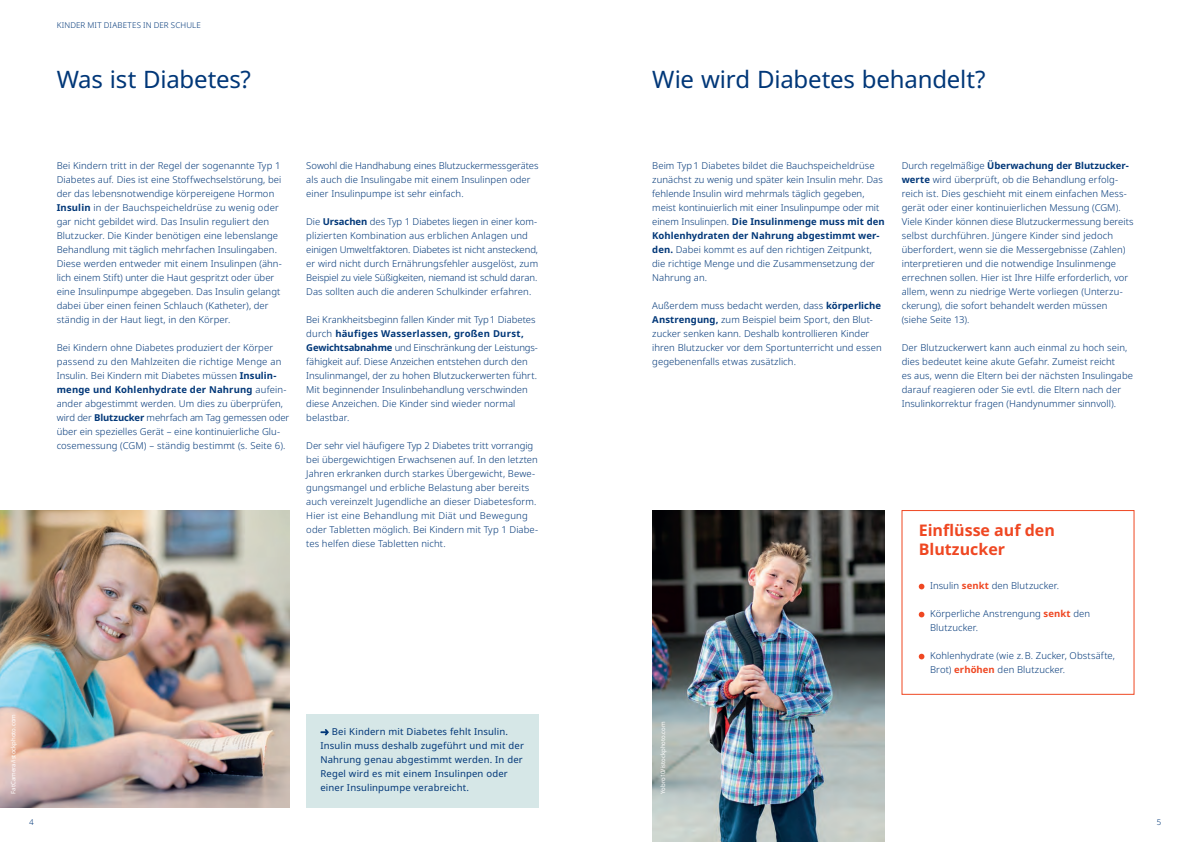
<style>
.page{position:relative;width:1191px;height:842px;background:#fff}
.page>*{position:absolute;margin:0;border:0;box-sizing:border-box;transform-origin:0 0}
.t1{font:24px "Apis";letter-spacing:-.01em;color:#013778}
.t2{font:700 16px/19.2px "Apis";color:#ef4722}
.t3{font:300 9.5px/14px "Apis";letter-spacing:.005em;color:#013778}
.t4{font:9.5px/14px "Apis";letter-spacing:.02em;color:#013778}
.t5{font:300 8px "Apis";letter-spacing:.015em;color:#013778}
.t6{font:6px "Apis";color:#fff}
.s1{font-weight:700}
.s2{font-weight:700;color:#ef4722}
</style>
<div class="page">
<svg style="left:918px;top:584px;width:6px;height:5px"></svg>
<svg style="left:918px;top:612px;width:6px;height:5px"></svg>
<svg style="left:918px;top:654px;width:6px;height:5px"></svg>
<div style="left:306px;top:714px;width:233px;height:94px;background:#d6e7e7"></div>
<svg style="left:320px;top:729px;width:9px;height:6px"></svg>
<img style="left:652px;top:510px;width:232px;height:332px">
<img style="left:0;top:510px;width:289px;height:298px">
<p class="t5" style="left:57px;top:20px;width:146px">KINDER MIT DIABETES IN DER SCHULE</p>
<h1 class="t1" style="left:57px;top:62px;width:196px">Was ist Diabetes?</h1>
<h1 class="t1" style="left:652px;top:62px;width:335px">Wie wird Diabetes behandelt?</h1>
<p class="t3" style="left:57px;top:159px;width:227px">Bei Kindern tritt in der Regel der sogenannte Typ 1<br>Diabetes auf. Dies ist eine Stoffwechselstörung, bei der das lebensnotwendige körpereigene Hormon <span class="s1">Insulin</span> in der Bauchspeicheldrüse zu wenig oder gar nicht gebildet wird. Das Insulin reguliert den Blutzucker. Die Kinder benötigen eine lebenslange Behandlung mit täglich mehrfachen Insulingaben.<br>Diese werden entweder mit einem Insulinpen (ähn&shy;lich einem Stift) unter die Haut gespritzt oder über eine Insulinpumpe abgegeben. Das Insulin gelangt dabei über einen feinen Schlauch (Katheter), der ständig in der Haut liegt, in den Körper.</p>
<p class="t3" style="left:57px;top:341px;width:234px">Bei Kindern ohne Diabetes produziert der Körper passend zu den Mahlzeiten die richtige Menge an Insulin. Bei Kindern mit Diabetes müssen <span class="s1">Insulin&shy;menge und Kohlenhydrate der Nahrung</span> aufein&shy;ander abgestimmt werden. Um dies zu überprüfen, wird der <span class="s1">Blutzucker</span> mehrfach am Tag gemessen oder über ein spezielles Gerät – eine kontinuierliche Glu&shy;cosemessung (CGM) – ständig bestimmt (s. Seite 6).</p>
<p class="t3" style="left:306px;top:159px;width:234px">Sowohl die Handhabung eines Blutzuckermessgerätes als auch die Insulingabe mit einem Insulinpen oder einer Insulinpumpe ist sehr einfach.</p>
<p class="t3" style="left:306px;top:215px;width:233px">Die <span class="s1">Ursachen</span> des Typ 1 Diabetes liegen in einer kom&shy;plizierten Kombination aus erblichen Anlagen und einigen Umweltfaktoren. Diabetes ist nicht ansteckend, er wird nicht durch Ernährungsfehler ausgelöst, zum Beispiel zu viele Süßigkeiten, niemand ist schuld daran.<br>Das sollten auch die anderen Schulkinder erfahren.</p>
<p class="t3" style="left:306px;top:313px;width:233px">Bei Krankheitsbeginn fallen Kinder mit Typ1 Diabetes durch <span class="s1">häufiges Wasserlassen, großen Durst, Gewichtsabnahme</span> und Einschränkung der Leistungs&shy;fähigkeit auf. Diese Anzeichen entstehen durch den Insulinmangel, der zu hohen Blutzuckerwerten führt.<br>Mit beginnender Insulinbehandlung verschwinden diese Anzeichen. Die Kinder sind wieder normal belastbar.</p>
<p class="t3" style="left:306px;top:439px;width:233px">Der sehr viel häufigere Typ 2 Diabetes tritt vorrangig bei übergewichtigen Erwachsenen auf. In den letzten Jahren erkranken durch starkes Übergewicht, Bewe&shy;gungsmangel und erbliche Belastung aber bereits auch vereinzelt Jugendliche an dieser Diabetesform.<br>Hier ist eine Behandlung mit Diät und Bewegung oder Tabletten möglich. Bei Kindern mit Typ 1 Diabe&shy;tes helfen diese Tabletten nicht.</p>
<p class="t3" style="left:652px;top:159px;width:234px">Beim Typ1 Diabetes bildet die Bauchspeicheldrüse zunächst zu wenig und später kein Insulin mehr. Das fehlende Insulin wird mehrmals täglich gegeben, meist kontinuierlich mit einer Insulinpumpe oder mit einem Insulinpen. <span class="s1">Die Insulinmenge muss mit den Kohlenhydraten der Nahrung abgestimmt wer&shy;den.</span> Dabei kommt es auf den richtigen Zeitpunkt, die richtige Menge und die Zusammensetzung der Nahrung an.</p>
<p class="t3" style="left:652px;top:299px;width:231px">Außerdem muss bedacht werden, dass <span class="s1">körperliche Anstrengung,</span> zum Beispiel beim Sport, den Blut&shy;zucker senken kann. Deshalb kontrollieren Kinder ihren Blutzucker vor dem Sportunterricht und essen gegebenenfalls etwas zusätzlich.</p>
<p class="t6" style="left:9px;top:794px;width:81px;rotate:-90deg">FatCamera/istockphoto.com</p>
<p class="t6" style="left:658px;top:794px;width:74px;rotate:-90deg">Yobro10/istockphoto.com</p>
<p class="t4" style="left:320px;top:725px;width:205px;text-indent:11px">Bei Kindern mit Diabetes fehlt Insulin.<br>Insulin muss deshalb zugeführt und mit der Nahrung genau abgestimmt werden. In der Regel wird es mit einem Insulinpen oder einer Insulinpumpe verabreicht.</p>
<p class="t5" style="left:29px;top:816px;width:6px">4</p>
<p class="t3" style="left:901px;top:159px;width:233px">Durch regelmäßige <span class="s1">Überwachung der Blutzucker&shy;werte</span> wird überprüft, ob die Behandlung erfolg&shy;reich ist. Dies geschieht mit einem einfachen Mess&shy;gerät oder einer kontinuierlichen Messung (CGM).<br>Viele Kinder können diese Blutzuckermessung bereits selbst durchführen. Jüngere Kinder sind jedoch überfordert, wenn sie die Messergebnisse (Zahlen) interpretieren und die notwendige Insulinmenge errechnen sollen. Hier ist Ihre Hilfe erforderlich, vor allem, wenn zu niedrige Werte vorliegen (Unterzu&shy;ckerung), die sofort behandelt werden müssen (siehe Seite 13).</p>
<p class="t3" style="left:901px;top:341px;width:233px">Der Blutzuckerwert kann auch einmal zu hoch sein, dies bedeutet keine akute Gefahr. Zumeist reicht<br>es aus, wenn die Eltern bei der nächsten Insulingabe darauf reagieren oder Sie evtl. die Eltern nach der Insulinkorrektur fragen (Handynummer sinnvoll).</p>
<h2 class="t2" style="left:918px;top:521px;width:138px">Einflüsse auf den<br>Blutzucker</h2>
<p class="t3" style="left:930px;top:579px;width:129px">Insulin <span class="s2">senkt</span> den Blutzucker.</p>
<p class="t3" style="left:930px;top:607px;width:161px">Körperliche Anstrengung <span class="s2">senkt</span> den<br>Blutzucker.</p>
<p class="t3" style="left:930px;top:649px;width:186px">Kohlenhydrate (wie z. B. Zucker, Obstsäfte,<br>Brot) <span class="s2">erhöhen</span> den Blutzucker.</p>
<p class="t5" style="left:1157px;top:816px;width:6px">5</p>
</div>
